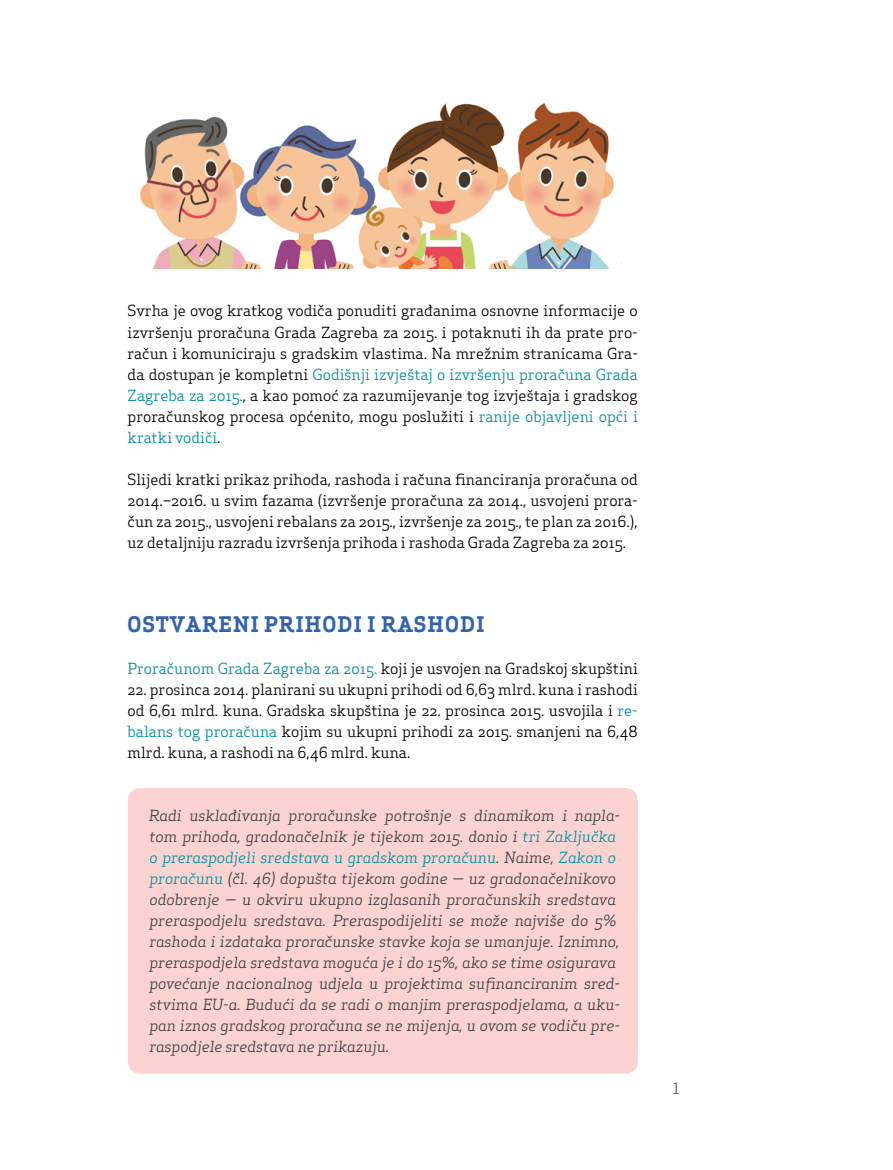
<style>
.page{position:relative;width:893px;height:1170px;background:#fff}
.page>*{position:absolute;margin:0;border:0;box-sizing:border-box;transform-origin:0 0}
.t1{font:700 21px "Apex Serif";letter-spacing:.05em;color:#3363af}
.t2{font:15px/21px "Apex Serif";color:#000;text-align:justify}
.t3{font:italic 15px/21px "Apex Serif";color:#414042}
.t4{font:15px "Apex Serif";color:#58595b}
.s1{color:#008d9b}
.s2{color:#0094a2}
</style>
<div class="page">
<div style="left:128px;top:788px;width:510px;height:285px;background:#fbd4d2;border-radius:13px"></div>
<img style="left:140px;top:103px;width:474px;height:165px">
<p class="t2" style="left:128px;top:300px;width:512px">Svrha je ovog kratkog vodiča ponuditi građanima osnovne informacije o izvršenju proračuna Grada Zagreba za 2015. i potaknuti ih da prate pro&shy;račun i komuniciraju s gradskim vlastima. Na mrežnim stranicama Gra&shy;da dostupan je kompletni <span class="s1">Godišnji izvještaj o izvršenju proračuna Grada Zagreba za 2015.</span>, a kao pomoć za razumijevanje tog izvještaja i gradskog proračunskog procesa općenito, mogu poslužiti i <span class="s1">ranije objavljeni opći i kratki vodiči</span>.</p>
<p class="t2" style="left:128px;top:468px;width:512px">Slijedi kratki prikaz prihoda, rashoda i računa financiranja proračuna od 2014.–2016. u svim fazama (izvršenje proračuna za 2014., usvojeni prora&shy;čun za 2015., usvojeni rebalans za 2015., izvršenje za 2015., te plan za 2016.), uz detaljniju razradu izvršenja prihoda i rashoda Grada Zagreba za 2015.</p>
<h1 class="t1" style="left:128px;top:610px;width:75px">OSTVARE</h1>
<h1 class="t1" style="left:233px;top:610px;width:253px">NI PRIHODI I RASHODI</h1>
<p class="t2" style="left:128px;top:657px;width:512px"><span class="s1">Proračunom Grada Zagreba za 2015.</span> koji je usvojen na Gradskoj skupštini</p>
<p class="t2" style="left:128px;top:678px;width:512px">22. prosinca 2014. planirani su ukupni prihodi od 6,63 mlrd. kuna i rashodi od 6,61 mlrd. kuna. Gradska skupština je 22. prosinca 2015. usvojila i <span class="s1">re&shy;balans tog proračuna</span> kojim su ukupni prihodi za 2015. smanjeni na 6,48 mlrd. kuna, a rashodi na 6,46 mlrd. kuna.</p>
<p class="t3" style="left:149px;top:804px;width:473px">Radi usklađivanja proračunske potrošnje s dinamikom i napla&shy;tom prihoda, gradonačelnik je tijekom 2015. donio i <span class="s2">tri Zaključka o preraspodjeli sredstava u gradskom proračunu</span>. Naime, <span class="s2">Zakon o proračunu</span> (čl. 46) dopušta tijekom godine — uz gradonačelnikovo odobrenje — u okviru ukupno izglasanih proračunskih sredstava preraspodjelu sredstava. Preraspodijeliti se može najviše do 5% rashoda i izdataka proračunske stavke koja se umanjuje. Iznimno, preraspodjela sredstava moguća je i do 15%, ako se time osigurava povećanje nacionalnog udjela u projektima sufinanciranim sred&shy;stvima EU-a. Budući da se radi o manjim preraspodjelama, a uku&shy;pan iznos gradskog proračuna se ne mijenja, u ovom se vodiču pre&shy;raspodjele sredstava ne prikazuju.</p>
<p class="t4" style="left:672px;top:1078px;width:10px">1</p>
</div>
